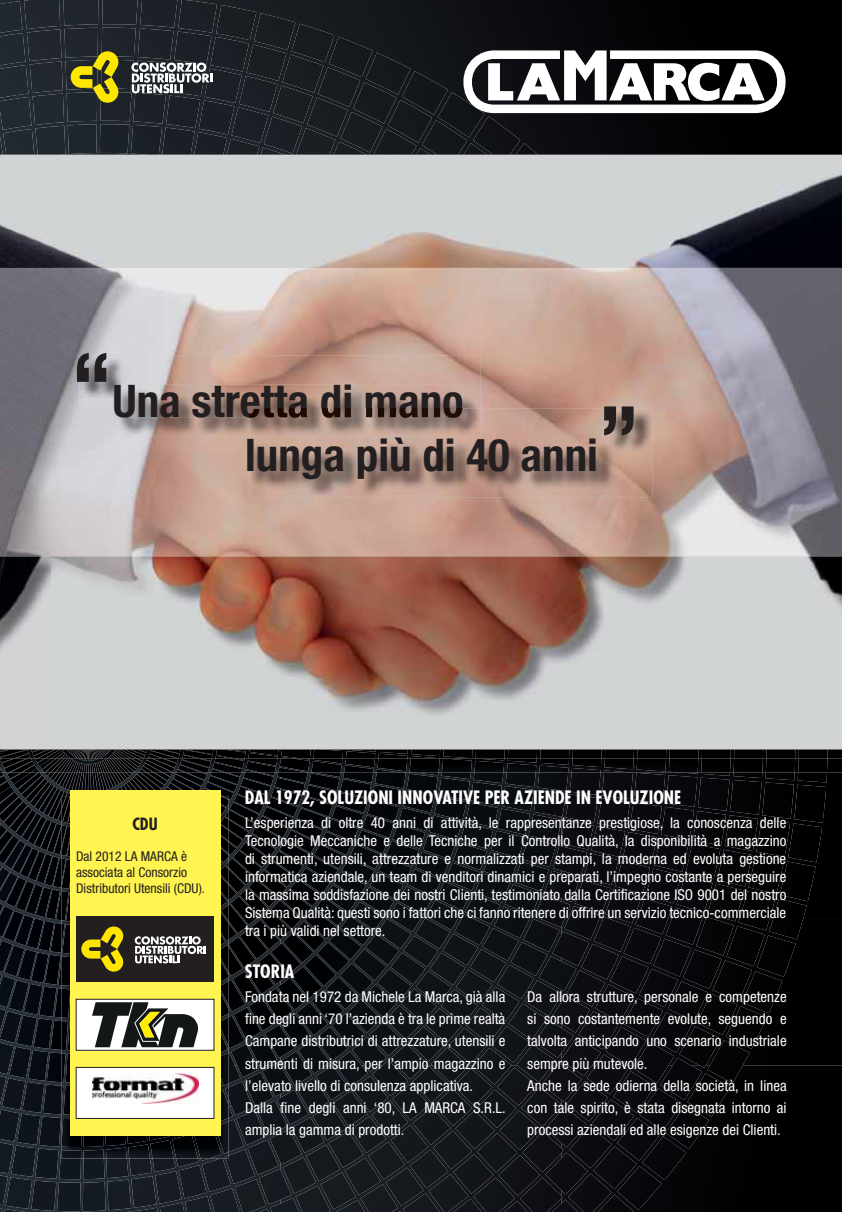
<style>
.page{position:relative;width:842px;height:1212px;background:#fff}
.page>*{position:absolute;margin:0;border:0;box-sizing:border-box;transform-origin:0 0}
.t1{font:700 condensed 45px/53.6px "Helvetica Neue LT Std";color:#231f20}
.t2{font:700 condensed 18px "Futura";color:#fff}
.t3{font:700 condensed 16.5px "Futura";color:#231f20}
.t4{font:condensed 15px/18px "Helvetica Neue LT Std";color:#fff}
.t5{font:condensed 13.5px/16.2px "Helvetica Neue LT Std";color:#231f20}
.s1{font-size:90px}
</style>
<div class="page">
<div style="left:765px;top:0;width:77px;height:155px;background:#000"></div>
<img style="left:827px;top:758px;width:15px;height:15px">
<div style="left:463px;top:50px;width:323px;height:63px;border:9px solid #fff;border-radius:27px"></div>
<svg style="left:0;top:0;width:765px;height:163px;background:#383a3c"></svg>
<svg style="left:0;top:749px;width:827px;height:463px;background:#2a2b21"></svg>
<img style="left:346px;top:749px;width:29px;height:9px">
<img style="left:378px;top:749px;width:30px;height:9px">
<img style="left:411px;top:749px;width:29px;height:9px">
<img style="left:443px;top:749px;width:29px;height:9px">
<img style="left:475px;top:749px;width:30px;height:9px">
<img style="left:508px;top:749px;width:29px;height:9px">
<img style="left:540px;top:749px;width:29px;height:9px">
<img style="left:572px;top:749px;width:30px;height:9px">
<img style="left:605px;top:749px;width:29px;height:9px">
<img style="left:637px;top:749px;width:29px;height:9px">
<img style="left:669px;top:749px;width:29px;height:9px">
<img style="left:702px;top:749px;width:29px;height:9px">
<img style="left:734px;top:749px;width:29px;height:9px">
<img style="left:766px;top:749px;width:29px;height:9px">
<img style="left:799px;top:749px;width:29px;height:9px">
<img style="left:0;top:164px;width:842px;height:200px">
<img style="left:0;top:268px;width:52px;height:470px">
<img style="left:52px;top:556px;width:790px;height:182px">
<img style="left:0;top:364px;width:105px;height:192px">
<img style="left:481px;top:364px;width:361px;height:48px">
<img style="left:105px;top:436px;width:158px;height:120px">
<img style="left:632px;top:412px;width:210px;height:144px">
<img style="left:263px;top:498px;width:369px;height:58px">
<img style="left:79px;top:356px;width:402px;height:80px">
<img style="left:114px;top:385px;width:349px;height:33px">
<img style="left:249px;top:409px;width:403px;height:89px">
<img style="left:249px;top:409px;width:232px;height:27px">
<img style="left:406px;top:409px;width:57px;height:9px">
<img style="left:249px;top:409px;width:157px;height:9px">
<h1 class="t1" style="left:245px;top:378px;width:396px;text-indent:-174px"><span class="s1">“</span>Una stretta di mano<br>lunga più di 40 anni<span class="s1">”</span></h1>
<p class="t3" style="left:132px;top:817px;width:27px">CDU</p>
<p class="t5" style="left:76px;top:849px;width:130px">Dal 2012 LA MARCA è associata al Consorzio<br>Distributori Utensili (CDU).</p>
<p class="t2" style="left:245px;top:789px;width:438px">DAL 1972, SOLUZIONI INNOVATIVE PER AZIENDE IN EVOLUZIONE</p>
<p class="t4" style="left:245px;top:815px;width:543px;text-align:justify">L’esperienza di oltre 40 anni di attività, le rappresentanze prestigiose, la conoscenza delle Tecnologie Meccaniche e delle Tecniche per il Controllo Qualità, la disponibilità a magazzino di strumenti, utensili, attrezzature e normalizzati per stampi, la moderna ed evoluta gestione informatica aziendale, un team di venditori dinamici e preparati, l’impegno costante a perseguire la massima soddisfazione dei nostri Clienti, testimoniato dalla Certificazione ISO 9001 del nostro Sistema Qualità: questi sono i fattori che ci fanno ritenere di offrire un servizio tecnico-commerciale tra i più validi nel settore.</p>
<p class="t2" style="left:245px;top:963px;width:51px">STORIA</p>
<p class="t4" style="left:245px;top:986px;width:262px;line-height:22.4px">Fondata nel 1972 da Michele La Marca, già alla fine degli anni ‘70 l’azienda è tra le prime realtà Campane distributrici di attrezzature, utensili e strumenti di misura, per l’ampio magazzino e l’elevato livello di consulenza applicativa.<br>Dalla fine degli anni ‘80, LA MARCA S.R.L. amplia la gamma di prodotti.</p>
<p class="t4" style="left:527px;top:986px;width:261px;line-height:22.2px">Da allora strutture, personale e competenze si sono costantemente evolute, seguendo e talvolta anticipando uno scenario industriale sempre più mutevole.<br>Anche la sede odierna della società, in linea con tale spirito, è stata disegnata intorno ai processi aziendali ed alle esigenze dei Clienti.</p>
</div>
